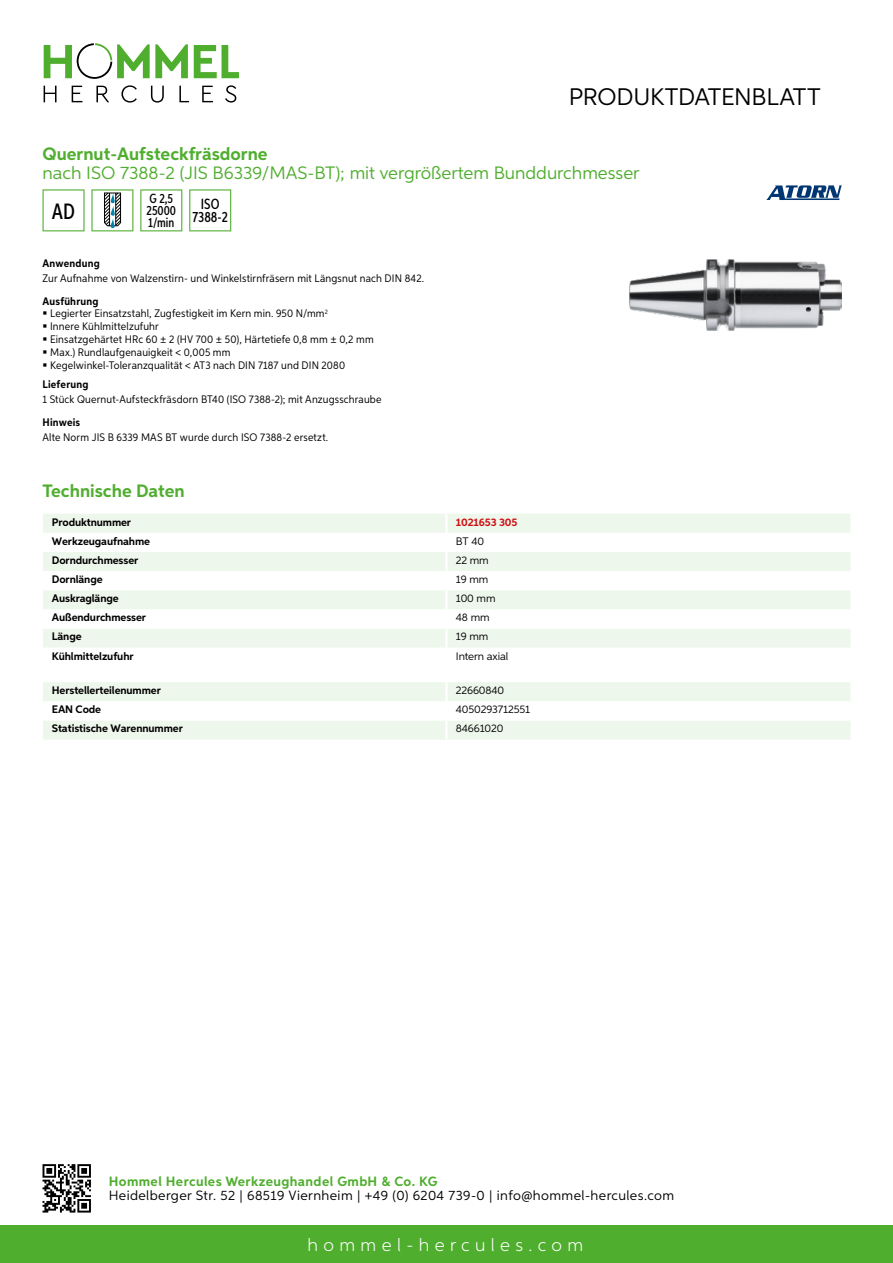
<style>
.page{position:relative;width:893px;height:1263px;background:#fff}
.page>*{position:absolute;margin:0;border:0;box-sizing:border-box;transform-origin:0 0}
.t1{font:24px "Aspira";letter-spacing:-.01em;color:#000}
.t2{font:500 22.2px "Aspira XX Nar";color:#000}
.t3{font:18px "Aspira";color:#50ae2f}
.t4{font:700 18px "Aspira";color:#50ae2f}
.t5{font:300 18px "Aspira";letter-spacing:.3em;color:#fff}
.t6{font:500 14.85px/13.4px "Aspira XX Nar";color:#000;text-align:center}
.t7{font:13.5px "Aspira";letter-spacing:.03em;color:#000}
.t8{font:700 13.5px "Aspira";letter-spacing:.03em;color:#50ae2f}
.t9{font:500 13.35px/11.9px "Aspira XX Nar";color:#000}
.t10{font:10.95px/12.8px "Aspira Nar";letter-spacing:.015em;color:#000}
.t11{font:700 10.95px "Aspira";letter-spacing:-.01em;color:#000}
.t12{font:10.95px "Aspira";letter-spacing:-.01em;color:#000}
.t13{font:700 10.95px "Aspira Nar";letter-spacing:.02em;color:#000}
.t14{font:700 10.95px "Aspira";letter-spacing:-.01em;color:#cd1013}
.s1{font-weight:700}
</style>
<div class="page">
<div style="left:0;top:1226px;width:893px;height:37px;background:#50ae2f"></div>
<svg style="left:43px;top:1164px;width:48px;height:48px"></svg>
<svg style="left:194px;top:45px;width:45px;height:33px"></svg>
<svg style="left:44px;top:43px;width:144px;height:36px"></svg>
<svg style="left:44px;top:86px;width:13px;height:16px"></svg>
<svg style="left:72px;top:86px;width:10px;height:16px"></svg>
<svg style="left:96px;top:86px;width:13px;height:16px"></svg>
<svg style="left:121px;top:85px;width:16px;height:18px"></svg>
<svg style="left:151px;top:86px;width:13px;height:17px"></svg>
<svg style="left:179px;top:86px;width:10px;height:16px"></svg>
<svg style="left:202px;top:86px;width:11px;height:16px"></svg>
<svg style="left:225px;top:85px;width:11px;height:18px"></svg>
<div style="left:43px;top:514px;width:807px;height:19px;background:#eef7eb"></div>
<svg style="left:43px;top:552px;width:807px;height:95px;fill:#eef7eb"></svg>
<hr style="left:445px;top:514px;width:3px;height:19px;background:#fff">
<hr style="left:445px;top:552px;width:3px;height:19px;background:#fff">
<hr style="left:445px;top:571px;width:3px;height:19px;background:#fff">
<hr style="left:445px;top:590px;width:3px;height:19px;background:#fff">
<hr style="left:445px;top:609px;width:3px;height:19px;background:#fff">
<hr style="left:445px;top:628px;width:3px;height:20px;background:#fff">
<svg style="left:43px;top:682px;width:807px;height:58px"></svg>
<hr style="left:445px;top:720px;width:3px;height:20px;background:#fff">
<svg style="left:43px;top:189px;width:42px;height:42px"></svg>
<svg style="left:91px;top:189px;width:42px;height:42px"></svg>
<svg style="left:140px;top:189px;width:42px;height:42px"></svg>
<svg style="left:189px;top:189px;width:42px;height:42px"></svg>
<img style="left:629px;top:259px;width:213px;height:71px">
<svg style="left:766px;top:185px;width:76px;height:15px"></svg>
<h1 class="t1" style="left:569px;top:82px;width:253px">Produktdatenblatt</h1>
<h3 class="t4" style="left:43px;top:142px;width:227px">Quernut-Aufsteckfräsdorne</h3>
<h3 class="t3" style="left:43px;top:162px;width:598px">nach ISO 7388-2 (JIS B6339/MAS-BT); mit vergrößertem Bunddurchmesser</h3>
<h2 class="t2" style="left:52px;top:197px;width:25px">AD</h2>
<p class="t9" style="left:147px;top:193px;width:31px">G 2,5<br>25000<br>1/min</p>
<h3 class="t6" style="left:193px;top:197px;width:37px">ISO<br>7388-2</h3>
<p class="t13" style="left:43px;top:257px;width:59px">Anwendung</p>
<p class="t10" style="left:43px;top:272px;width:383px">Zur Aufnahme von Walzenstirn- und Winkelstirnfräsern mit Längsnut nach DIN 842.</p>
<p class="t10" style="left:50px;top:294px;width:325px;text-indent:-8px"><span class="s1">Ausführung<br></span>Legierter Einsatzstahl, Zugfestigkeit im Kern min. 950 N/mm<sup>2<br></sup>Innere Kühlmittelzufuhr<br>Einsatzgehärtet HRc 60 ± 2 (HV 700 ± 50), Härtetiefe 0,8 mm ± 0,2 mm Max.) Rundlaufgenauigkeit &lt; 0,005 mm<br>Kegelwinkel-Toleranzqualität &lt; AT3 nach DIN 7187 und DIN 2080</p>
<p class="t13" style="left:43px;top:377px;width:47px">Lieferung</p>
<p class="t10" style="left:43px;top:393px;width:341px">1 Stück Quernut-Aufsteckfräsdorn BT40 (ISO 7388-2); mit Anzugsschraube</p>
<p class="t13" style="left:43px;top:415px;width:39px">Hinweis</p>
<p class="t10" style="left:43px;top:431px;width:287px">Alte Norm JIS B 6339 MAS BT wurde durch ISO 7388-2 ersetzt.</p>
<h3 class="t4" style="left:43px;top:479px;width:144px">Technische Daten</h3>
<p class="t11" style="left:52px;top:515px;width:81px">Produktnummer</p>
<p class="t14" style="left:456px;top:515px;width:63px">1021653 305</p>
<p class="t11" style="left:52px;top:534px;width:100px">Werkzeugaufnahme</p>
<p class="t12" style="left:456px;top:534px;width:30px">BT 40</p>
<p class="t11" style="left:52px;top:553px;width:88px">Dorndurchmesser</p>
<p class="t12" style="left:456px;top:553px;width:34px">22 mm</p>
<p class="t11" style="left:52px;top:572px;width:52px">Dornlänge</p>
<p class="t12" style="left:456px;top:573px;width:34px">19 mm</p>
<p class="t11" style="left:52px;top:592px;width:68px">Auskraglänge</p>
<p class="t12" style="left:456px;top:592px;width:41px">100 mm</p>
<p class="t11" style="left:52px;top:611px;width:96px">Außendurchmesser</p>
<p class="t12" style="left:456px;top:611px;width:35px">48 mm</p>
<p class="t11" style="left:52px;top:630px;width:31px">Länge</p>
<p class="t12" style="left:456px;top:630px;width:34px">19 mm</p>
<p class="t11" style="left:52px;top:649px;width:83px">Kühlmittelzufuhr</p>
<p class="t12" style="left:456px;top:649px;width:54px">Intern axial</p>
<p class="t11" style="left:52px;top:684px;width:111px">Herstellerteilenummer</p>
<p class="t12" style="left:456px;top:684px;width:50px">22660840</p>
<p class="t11" style="left:52px;top:703px;width:51px">EAN Code</p>
<p class="t12" style="left:456px;top:703px;width:76px">4050293712551</p>
<p class="t11" style="left:52px;top:722px;width:132px">Statistische Warennummer</p>
<p class="t12" style="left:456px;top:722px;width:49px">84661020</p>
<p class="t8" style="left:109px;top:1172px;width:330px">Hommel Hercules Werkzeughandel GmbH &amp; Co. KG</p>
<p class="t7" style="left:109px;top:1187px;width:567px">Heidelberger Str. 52 | 68519 Viernheim | +49 (0) 6204 739-0 | info@hommel-hercules.com</p>
<h3 class="t5" style="left:307px;top:1234px;width:277px">hommel-hercules.com</h3>
</div>
